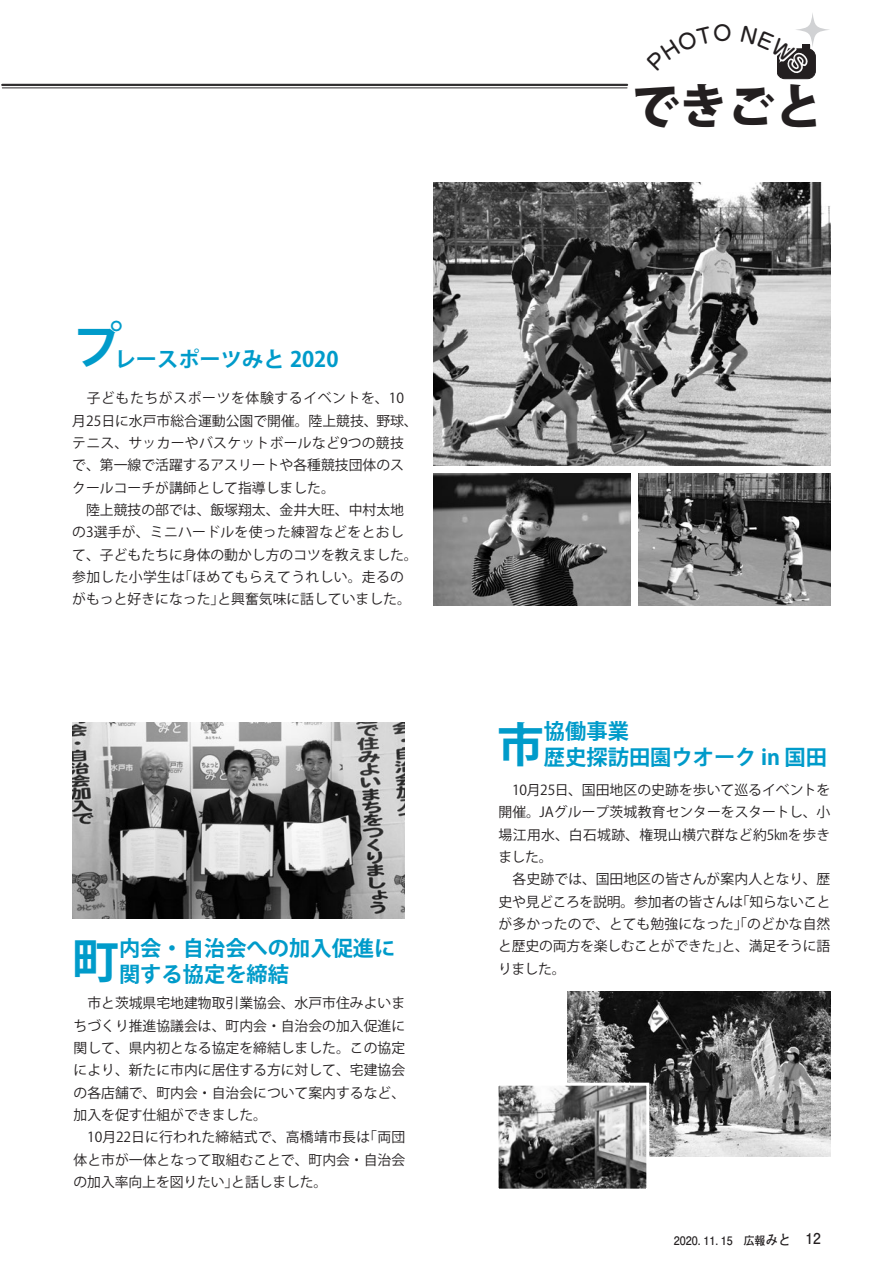
<style>
.page{position:relative;width:893px;height:1263px;background:#fff}
.page>*{position:absolute;margin:0;border:0;box-sizing:border-box;transform-origin:0 0}
.t1{font:700 49.8px "Koz Go Pro";color:#009bca}
.t2{font:800 47.85px "Koz Go Pr 6 N";color:#231f20}
.t3{font:700 46.8px "Koz Go Pro";color:#009bca}
.t4{font:700 21.3px/25.5px "Koz Go Pro";color:#009bca}
.t5{font:700 14.85px "Futo Go B101 Pro";color:#231f20;scale:.92 1}
.t6{font:13.8px/22.4px "Koz Go Pro";color:#231f20}
.t7{font:13.8px "Koz Go Pr 6 N";color:#231f20}
.t8{font:13.8px "Koz Go Pr 6 N";letter-spacing:.02em;color:#231f20}
.t9{font:13.8px "Koz Go Pro";letter-spacing:.03em;color:#231f20}
.t10{font:13.8px "Koz Go Pr 6 N";letter-spacing:.045em;color:#231f20}
.t11{font:13.8px "Koz Go Pr 6 N";letter-spacing:.025em;color:#231f20}
.t12{font:13.8px "Koz Go Pro";letter-spacing:.02em;color:#231f20}
.t13{font:700 11.7px "Futo Go B101 Pro";color:#231f20;scale:.93 1}
.s1{font-size:13.8px}
</style>
<div class="page">
<hr style="left:2px;top:84px;width:625px;height:2px;background:#312f30">
<hr style="left:2px;top:88px;width:625px;height:1px;background:#312f30">
<div style="left:777px;top:49px;width:38px;height:30px;background:#231f20;border-radius:8px"></div>
<div style="left:777px;top:48px;width:39px;height:31px;border:1px solid #231f20;border-radius:8px"></div>
<div style="left:784px;top:52px;width:24px;height:24px;border:1px solid #231f20;border-radius:50%"></div>
<svg style="left:795px;top:12px;width:35px;height:35px"></svg>
<img style="left:72px;top:722px;width:332px;height:197px">
<img style="left:567px;top:991px;width:263px;height:165px">
<svg style="left:498px;top:1081px;width:153px;height:108px"></svg>
<img style="left:434px;top:182px;width:396px;height:283px">
<img style="left:434px;top:474px;width:197px;height:132px">
<img style="left:639px;top:473px;width:191px;height:133px">
<svg style="left:777px;top:26px;width:33px;height:48px"></svg>
<h1 class="t1" style="left:72px;top:313px;width:51px">プ</h1>
<h3 class="t4" style="left:115px;top:348px;width:226px">レースポーツみと 2020</h3>
<p class="t10" style="left:72px;top:391px;width:333px">　子どもたちがスポーツを体験するイベントを、10</p>
<p class="t7" style="left:72px;top:413px;width:347px">月25日に水戸市総合運動公園で開催。陸上競技、野球、</p>
<p class="t8" style="left:72px;top:435px;width:333px">テニス、サッカーやバスケットボールなど9つの競技</p>
<p class="t7" style="left:72px;top:457px;width:333px">で、第一線で活躍するアスリートや各種競技団体のス</p>
<p class="t7" style="left:72px;top:480px;width:264px">クールコーチが講師として指導しました。</p>
<p class="t7" style="left:72px;top:502px;width:333px">　陸上競技の部では、飯塚翔太、金井大旺、中村太地</p>
<p class="t8" style="left:72px;top:524px;width:333px">の3選手が、ミニハードルを使った練習などをとおし</p>
<p class="t7" style="left:72px;top:547px;width:347px">て、子どもたちに身体の動かし方のコツを教えました。</p>
<p class="t11" style="left:178px;top:569px;width:227px">「ほめてもらえてうれしい。走るの</p>
<p class="t11" style="left:72px;top:569px;width:114px">参加した小学生は</p>
<p class="t7" style="left:72px;top:591px;width:154px">がもっと好きになった」</p>
<p class="t7" style="left:217px;top:591px;width:195px">と興奮気味に話していました。</p>
<h3 class="t4" style="left:119px;top:937px;width:278px">内会・自治会への加入促進に</h3>
<h3 class="t3" style="left:72px;top:931px;width:48px">町</h3>
<h3 class="t4" style="left:119px;top:962px;width:172px">関する協定を締結</h3>
<p class="t6" style="left:74px;top:992px;width:333px">　市と茨城県宅地建物取引業協会、水戸市住みよいま</p>
<p class="t6" style="left:74px;top:1015px;width:333px">ちづくり推進協議会は、町内会・自治会の加入促進に</p>
<p class="t6" style="left:74px;top:1037px;width:333px">関して、県内初となる協定を締結しました。この協定</p>
<p class="t6" style="left:74px;top:1059px;width:333px">により、新たに市内に居住する方に対して、宅建協会</p>
<p class="t6" style="left:74px;top:1082px;width:333px">の各店舗で、町内会・自治会について案内するなど、</p>
<p class="t6" style="left:74px;top:1104px;width:195px">加入を促す仕組ができました。</p>
<p class="t6" style="left:363px;top:1126px;width:44px">「両団</p>
<p class="t12" style="left:74px;top:1128px;width:298px">　10月22日に行われた締結式で、高橋靖市長は</p>
<p class="t6" style="left:74px;top:1149px;width:333px">体と市が一体となって取組むことで、町内会・自治会</p>
<p class="t6" style="left:231px;top:1171px;width:98px">と話しました。</p>
<p class="t6" style="left:73px;top:1171px;width:166px">の加入率向上を図りたい」</p>
<h2 class="t2" style="left:631px;top:80px;width:193px">できごと</h2>
<h3 class="t3" style="left:497px;top:714px;width:48px">市</h3>
<h3 class="t4" style="left:544px;top:720px;width:285px">協働事業<br>歴史探訪田園ウオーク in 国田</h3>
<p class="t6" style="left:499px;top:779px;width:333px">　10月25日、国田地区の史跡を歩いて巡るイベントを</p>
<p class="t6" style="left:498px;top:801px;width:333px">開催。JAグループ茨城教育センターをスタートし、小</p>
<p class="t9" style="left:498px;top:826px;width:333px">場江用水、白石城跡、権現山横穴群など約5㎞を歩き</p>
<p class="t6" style="left:498px;top:846px;width:56px">ました。</p>
<p class="t6" style="left:499px;top:868px;width:333px">　各史跡では、国田地区の皆さんが案内人となり、歴</p>
<p class="t6" style="left:736px;top:891px;width:96px">「知らないこと</p>
<p class="t6" style="left:498px;top:891px;width:334px">史や見どころを説明。参加者の皆さんは<br>が多かったので、とても勉強になった」「のどかな自然と歴史の両方を楽しむことができたと」、満足そうに語りました。</p>
<p class="t13" style="left:674px;top:1231px;width:127px">2020. 11. 15　広報<span class="s1">みと</span></p>
<p class="t5" style="left:805px;top:1226px;width:18px">12</p>
</div>
